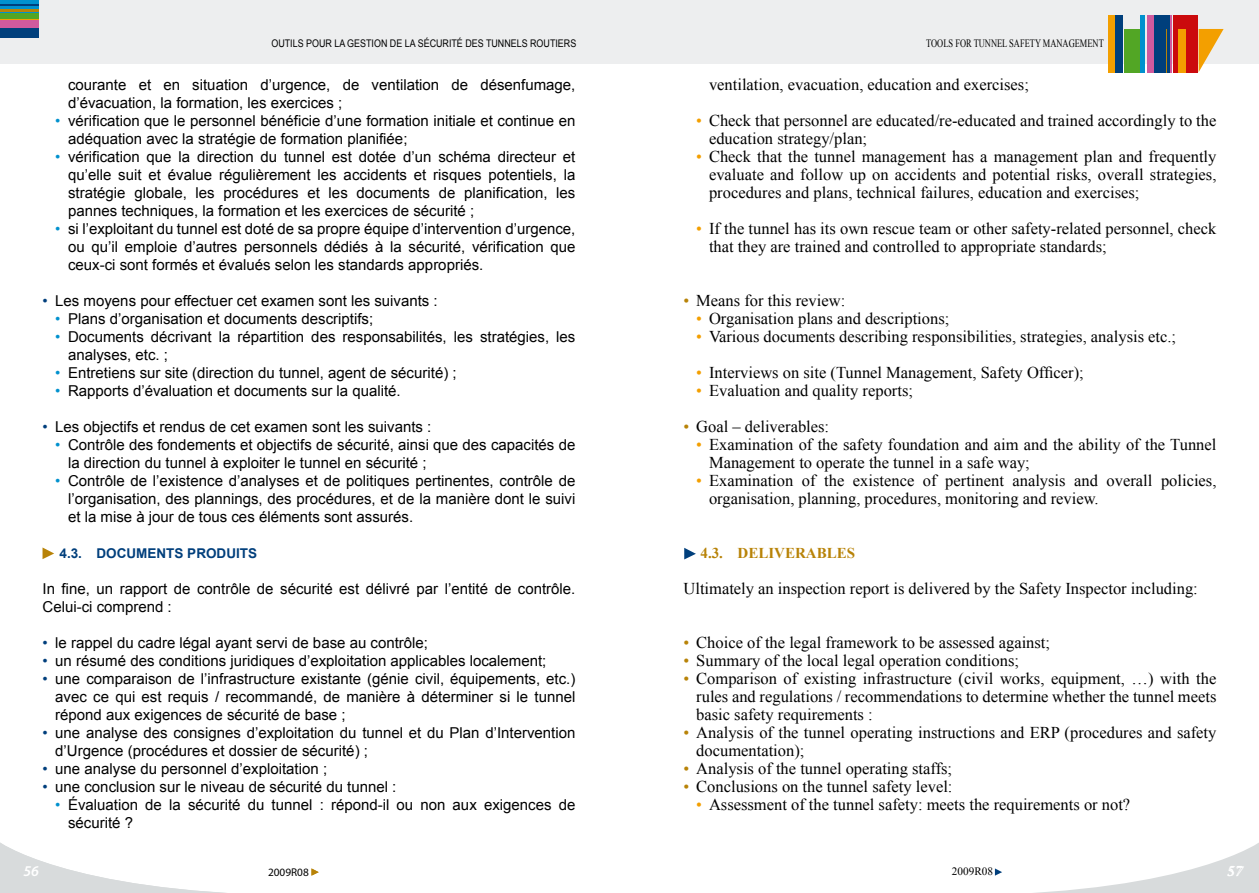
<style>
.page{position:relative;width:1259px;height:893px;background:#fff}
.page>*{position:absolute;margin:0;border:0;box-sizing:border-box;transform-origin:0 0}
.t1{font:16.5px/18px "Times New Roman";color:#000}
.t2{font:15px/18px "Arial";color:#000}
.t3{font:700 15px "Times New Roman";color:#b88308}
.t4{font:italic 600 15px "Myriad Pro";color:#fff}
.t5{font:italic 600 15px "Warnock Pro";color:#fff}
.t6{font:700 13.5px "Arial";color:#003f7c}
.t7{font:11.25px "Times New Roman";color:#000;scale:.75 1}
.t8{font:11.25px "Myriad Pro";color:#000}
.t9{font:11.25px "Times New Roman";color:#000}
.t10{font:10.5px "Arial";color:#000;scale:.85 1}
.s1{color:#0091ce}
.s2{color:#003f7c}
.s3{color:#f39f00}
.s4{color:#b88308}
</style>
<div class="page">
<svg style="left:684px;top:548px;width:12px;height:11px"></svg>
<svg style="left:43px;top:547px;width:11px;height:12px"></svg>
<svg style="left:0;top:842px;width:226px;height:51px"></svg>
<svg style="left:311px;top:868px;width:8px;height:8px"></svg>
<svg style="left:994px;top:843px;width:265px;height:50px"></svg>
<div style="left:0;top:0;width:629px;height:63px;background:#edeeef"></div>
<hr style="left:0;top:8px;width:38px;height:1px;background:#cb0a0d">
<div style="left:0;top:0;width:38px;height:8px;background:#0091ce"></div>
<hr style="left:0;top:9px;width:38px;height:3px;background:#b88308">
<div style="left:0;top:12px;width:38px;height:7px;background:#52a625"></div>
<hr style="left:0;top:19px;width:38px;height:2px;background:#f39f00">
<div style="left:0;top:21px;width:38px;height:7px;background:#d15a9e"></div>
<div style="left:0;top:28px;width:38px;height:9px;background:#003f7c"></div>
<hr style="left:0;top:12px;width:38px;height:1px;background:#0091ce">
<hr style="left:0;top:4px;width:38px;height:2px;background:#003f7c">
<div style="left:629px;top:0;width:630px;height:63px;background:#edeeef"></div>
<div style="left:1107px;top:15px;width:7px;height:57px;background:#f39f00"></div>
<div style="left:1115px;top:15px;width:7px;height:57px;background:#003f7c"></div>
<div style="left:1123px;top:29px;width:16px;height:43px;background:#52a625"></div>
<hr style="left:1140px;top:15px;width:4px;height:57px;background:#0091ce">
<svg style="left:1198px;top:29px;width:25px;height:43px"></svg>
<div style="left:1173px;top:15px;width:24px;height:57px;background:#cb0a0d"></div>
<div style="left:1147px;top:15px;width:25px;height:57px;background:#d15a9e"></div>
<div style="left:1154px;top:15px;width:16px;height:57px;background:#003f7c"></div>
<div style="left:1178px;top:29px;width:7px;height:43px;background:#f39f00"></div>
<hr style="left:1166px;top:29px;width:1px;height:43px;background:#b88308">
<p class="t10" style="left:271px;top:36px;width:360px">OUTILS POUR LA GESTION DE LA SéCURITé DES TUNNELS ROUTIERS</p>
<p class="t7" style="left:926px;top:35px;width:238px">TOOLS FOR TUNNEL SAFETY MANAGEMENT</p>
<p class="t2" style="left:68px;top:76px;width:509px">courante et en situation d’urgence, de ventilation de désenfumage, d’évacuation, la formation, les exercices ;</p>
<p class="t2" style="left:68px;top:112px;width:509px;text-indent:-13px"><span class="s1">•</span> vérification que le personnel bénéficie d’une formation initiale et continue en adéquation avec la stratégie de formation planifiée;</p>
<p class="t2" style="left:68px;top:148px;width:509px;text-align:justify;text-indent:-13px"><span class="s1">•</span> vérification que la direction du tunnel est dotée d’un schéma directeur et qu’elle suit et évalue régulièrement les accidents et risques potentiels, la stratégie globale, les procédures et les documents de planification, les pannes techniques, la formation et les exercices de sécurité ;</p>
<p class="t2" style="left:68px;top:220px;width:509px;text-align:justify;text-indent:-13px"><span class="s1">•</span> si l’exploitant du tunnel est doté de sa propre équipe d’intervention d’urgence, ou qu’il emploie d’autres personnels dédiés à la sécurité, vérification que ceux-ci sont formés et évalués selon les standards appropriés.</p>
<p class="t2" style="left:43px;top:292px;width:397px"><span class="s2">•</span> Les moyens pour effectuer cet examen sont les suivants :</p>
<p class="t2" style="left:55px;top:310px;width:319px"><span class="s1">•</span> Plans d’organisation et documents descriptifs;</p>
<p class="t2" style="left:68px;top:328px;width:509px;text-indent:-13px"><span class="s1">•</span> Documents décrivant la répartition des responsabilités, les stratégies, les analyses, etc. ;</p>
<p class="t2" style="left:55px;top:364px;width:403px"><span class="s1">•</span> Entretiens sur site (direction du tunnel, agent de sécurité) ;</p>
<p class="t2" style="left:55px;top:382px;width:347px"><span class="s1">•</span> Rapports d’évaluation et documents sur la qualité.</p>
<p class="t2" style="left:43px;top:418px;width:390px"><span class="s2">•</span> Les objectifs et rendus de cet examen sont les suivants :</p>
<p class="t2" style="left:68px;top:436px;width:509px;text-indent:-13px"><span class="s1">•</span> Contrôle des fondements et objectifs de sécurité, ainsi que des capacités de la direction du tunnel à exploiter le tunnel en sécurité ;</p>
<p class="t2" style="left:68px;top:472px;width:509px;text-align:justify;text-indent:-13px"><span class="s1">•</span> Contrôle de l’existence d’analyses et de politiques pertinentes, contrôle de l’organisation, des plannings, des procédures, et de la manière dont le suivi et la mise à jour de tous ces éléments sont assurés.</p>
<p class="t6" style="left:60px;top:544px;width:199px">4.3. DOCUMENTS PRODUITS</p>
<p class="t2" style="left:43px;top:580px;width:534px">In fine, un rapport de contrôle de sécurité est délivré par l’entité de contrôle.<br>Celui-ci comprend :</p>
<p class="t2" style="left:43px;top:634px;width:387px"><span class="s2">•</span> le rappel du cadre légal ayant servi de base au contrôle;</p>
<p class="t2" style="left:43px;top:652px;width:505px"><span class="s2">•</span> un résumé des conditions juridiques d’exploitation applicables localement;</p>
<p class="t2" style="left:55px;top:670px;width:522px;text-align:justify;text-indent:-13px"><span class="s2">•</span> une comparaison de l’infrastructure existante (génie civil, équipements, etc.) avec ce qui est requis / recommandé, de manière à déterminer si le tunnel répond aux exigences de sécurité de base ;</p>
<p class="t2" style="left:55px;top:724px;width:521px;text-indent:-13px"><span class="s2">•</span> une analyse des consignes d’exploitation du tunnel et du Plan d’Intervention d’Urgence (procédures et dossier de sécurité) ;</p>
<p class="t2" style="left:43px;top:760px;width:286px"><span class="s2">•</span> une analyse du personnel d’exploitation ;</p>
<p class="t2" style="left:43px;top:778px;width:355px"><span class="s2">•</span> une conclusion sur le niveau de sécurité du tunnel :</p>
<p class="t2" style="left:68px;top:796px;width:509px;text-indent:-13px"><span class="s1">•</span> Évaluation de la sécurité du tunnel : répond-il ou non aux exigences de sécurité ?</p>
<p class="t1" style="left:709px;top:75px;width:321px">ventilation, evacuation, education and exercises;</p>
<p class="t1" style="left:709px;top:111px;width:509px;text-indent:-13px"><span class="s3">•</span> Check that personnel are educated/re-educated and trained accordingly to the education strategy/plan;</p>
<p class="t1" style="left:709px;top:147px;width:509px;text-align:justify;text-indent:-13px"><span class="s3">•</span> Check that the tunnel management has a management plan and frequently evaluate and follow up on accidents and potential risks, overall strategies, procedures and plans, technical failures, education and exercises;</p>
<p class="t1" style="left:709px;top:219px;width:509px;text-indent:-13px"><span class="s3">•</span> If the tunnel has its own rescue team or other safety-related personnel, check that they are trained and controlled to appropriate standards;</p>
<p class="t1" style="left:683px;top:291px;width:163px"><span class="s4">•</span> Means for this review:</p>
<p class="t1" style="left:696px;top:309px;width:255px"><span class="s3">•</span> Organisation plans and descriptions;</p>
<p class="t1" style="left:696px;top:327px;width:481px"><span class="s3">•</span> Various documents describing responsibilities, strategies, analysis etc.;</p>
<p class="t1" style="left:696px;top:363px;width:389px"><span class="s3">•</span> Interviews on site (Tunnel Management, Safety Officer);</p>
<p class="t1" style="left:696px;top:381px;width:218px"><span class="s3">•</span> Evaluation and quality reports;</p>
<p class="t1" style="left:683px;top:417px;width:147px"><span class="s4">•</span> Goal – deliverables:</p>
<p class="t1" style="left:709px;top:435px;width:509px;text-indent:-13px"><span class="s3">•</span> Examination of the safety foundation and aim and the ability of the Tunnel<br>Management to operate the tunnel in a safe way;</p>
<p class="t1" style="left:709px;top:471px;width:509px;text-indent:-13px"><span class="s3">•</span> Examination of the existence of pertinent analysis and overall policies, organisation, planning, procedures, monitoring and review.</p>
<p class="t3" style="left:700px;top:543px;width:156px">4.3. DELIVERABLES</p>
<p class="t1" style="left:683px;top:579px;width:516px">Ultimately an inspection report is delivered by the Safety Inspector including:</p>
<p class="t1" style="left:683px;top:633px;width:368px"><span class="s4">•</span> Choice of the legal framework to be assessed against;</p>
<p class="t1" style="left:683px;top:651px;width:337px"><span class="s4">•</span> Summary of the local legal operation conditions;</p>
<p class="t1" style="left:696px;top:669px;width:522px;text-align:justify;text-indent:-13px"><span class="s4">•</span> Comparison of existing infrastructure (civil works, equipment, …) with the rules and regulations / recommendations to determine whether the tunnel meets basic safety requirements :</p>
<p class="t1" style="left:696px;top:723px;width:521px;text-indent:-13px"><span class="s4">•</span> Analysis of the tunnel operating instructions and ERP (procedures and safety documentation);</p>
<p class="t1" style="left:683px;top:759px;width:270px"><span class="s4">•</span> Analysis of the tunnel operating staffs;</p>
<p class="t1" style="left:683px;top:777px;width:270px"><span class="s4">•</span> Conclusions on the tunnel safety level:</p>
<p class="t1" style="left:696px;top:795px;width:435px"><span class="s3">•</span> Assessment of the tunnel safety: meets the requirements or not?</p>
<p class="t4" style="left:23px;top:861px;width:17px">56</p>
<p class="t8" style="left:268px;top:865px;width:42px">2009R08</p>
<p class="t9" style="left:952px;top:864px;width:43px">2009R08</p>
<p class="t5" style="left:1227px;top:862px;width:17px">57</p>
</div>
